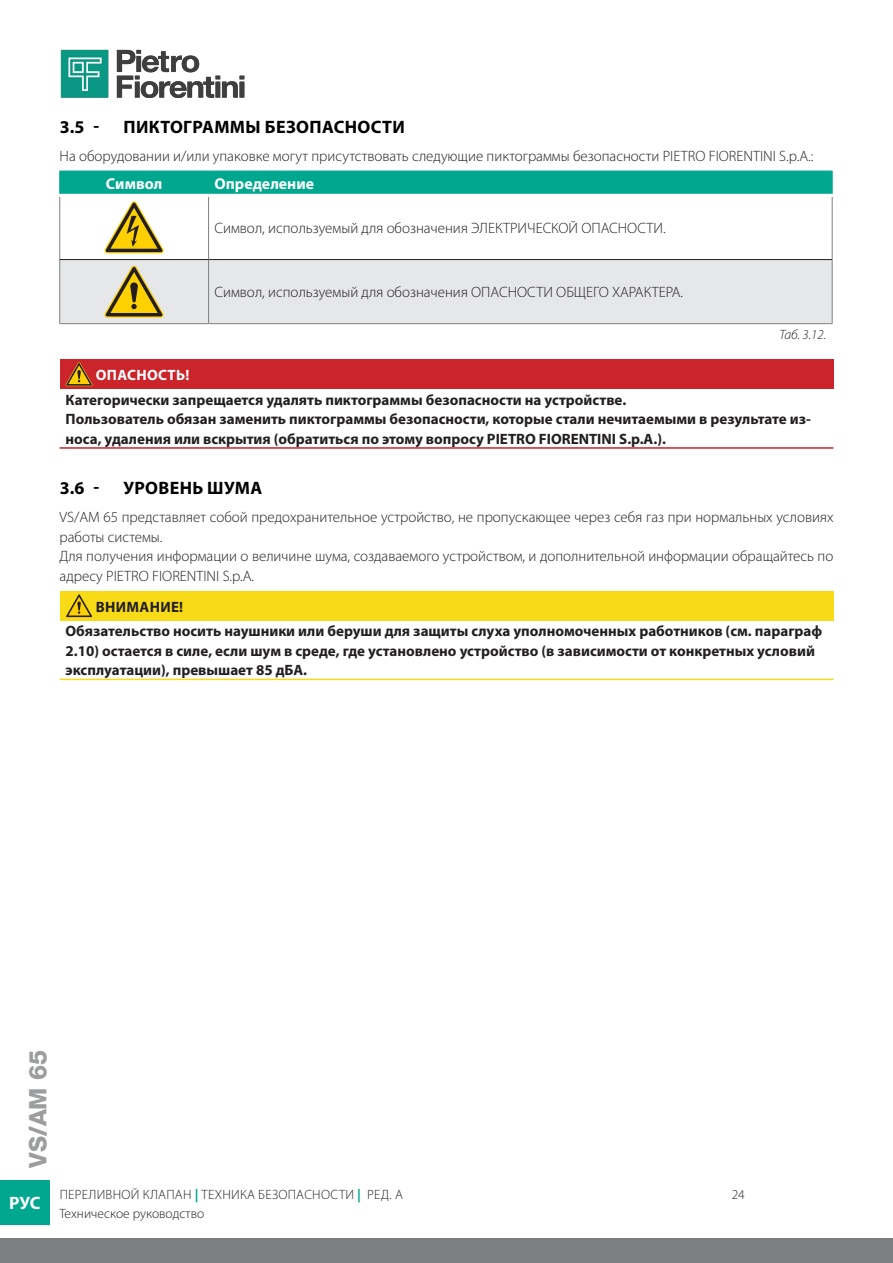
<style>
.page{position:relative;width:893px;height:1263px;background:#fff}
.page>*{position:absolute;margin:0;border:0;box-sizing:border-box;transform-origin:0 0}
.t1{font:800 24px "Helvetica Neue LT Pro";color:#9b9d9e}
.t2{font:700 18px "Myriad Pro";letter-spacing:.02em;color:#000}
.t3{font:700 18px "Myriad Pro";color:#fff}
.Helvetica_Neue_LT_Pro_75_Bold_10_5_Sx_Bi{font:700 15.75px "Myriad Pro";color:#fff}
.Helvetica_Neue_LT_Pro_75_Bold_10_5_Centr{font:700 15.75px "Myriad Pro";color:#fff}
.Corpo_Testo_Helvetica_Neue_LT_Pro_45_Lig{font:300 15px/19.5px "Myriad Pro";color:#231f20}
.Helvetica_Neue_LT_Pro_75_Bold_10_Sx_Nero{font:700 15px/19.5px "Myriad Pro";color:#231f20}
.Helvetica_Neue_LT_Pro_75_Bold_10_Sx_PERI{font:700 15px "Myriad Pro";letter-spacing:.02em;color:#fff}
.Helvetica_Neue_LT_Pro_75_Bold_10_Sx_AVVE{font:700 15px "Myriad Pro";letter-spacing:.02em;color:#231f20}
.t4{font:300 13.5px/18.6px "Myriad Pro";letter-spacing:.02em;color:#231f20}
.t5{font:italic 300 13.5px "Myriad Pro";color:#231f20}
.s1{font-weight:700;color:#00a78f}
</style>
<div class="page">
<img style="left:60px;top:49px;width:185px;height:49px">
<div style="left:0;top:1238px;width:893px;height:25px;background:#7c7f80"></div>
<div style="left:0;top:1180px;width:50px;height:45px;background:#00a78f"></div>
<svg style="left:60px;top:197px;width:772px;height:62px"></svg>
<div style="left:60px;top:260px;width:772px;height:63px;background:#e6e7e9"></div>
<div style="left:59px;top:171px;width:774px;height:24px;background:#00a78f"></div>
<hr style="left:59px;top:197px;width:1px;height:63px;background:#7c7f80">
<hr style="left:208px;top:197px;width:1px;height:62px;background:#7c7f80">
<hr style="left:832px;top:197px;width:1px;height:63px;background:#7c7f80">
<hr style="left:59px;top:260px;width:1px;height:63px;background:#7c7f80">
<hr style="left:208px;top:260px;width:1px;height:63px;background:#7c7f80">
<hr style="left:832px;top:260px;width:1px;height:63px;background:#7c7f80">
<hr style="left:60px;top:323px;width:149px;height:1px;background:#7c7f80">
<hr style="left:209px;top:323px;width:623px;height:1px;background:#7c7f80">
<hr style="left:60px;top:194px;width:149px;height:3px;background:#fff">
<hr style="left:209px;top:194px;width:623px;height:3px;background:#fff">
<hr style="left:60px;top:259px;width:149px;height:1px;background:#231f20">
<hr style="left:209px;top:259px;width:623px;height:1px;background:#231f20">
<svg style="left:104px;top:201px;width:60px;height:52px"></svg>
<svg style="left:104px;top:266px;width:60px;height:52px;background:#c4b46f"></svg>
<div style="left:60px;top:359px;width:773px;height:30px;background:#cb242b"></div>
<hr style="left:60px;top:447px;width:773px;height:2px;background:#cb242b">
<svg style="left:66px;top:362px;width:27px;height:24px"></svg>
<div style="left:60px;top:591px;width:773px;height:30px;background:#f8db16"></div>
<hr style="left:60px;top:679px;width:773px;height:1px;background:#f8db16">
<svg style="left:66px;top:594px;width:27px;height:24px"></svg>
<p class="t2" style="left:60px;top:115px;width:41px">3.5 -</p>
<p class="t2" style="left:123px;top:115px;width:283px">ПИКТОГРАММЫ БЕЗОПАСНОСТИ</p>
<p class="Corpo_Testo_Helvetica_Neue_LT_Pro_45_Lig" style="left:60px;top:146px;width:755px">На оборудовании и/или упаковке могут присутствовать следующие пиктограммы безопасности PIETRO FIORENTINI S.p.A.:</p>
<p class="Helvetica_Neue_LT_Pro_75_Bold_10_5_Centr" style="left:106px;top:173px;width:58px">Символ</p>
<p class="Helvetica_Neue_LT_Pro_75_Bold_10_5_Sx_Bi" style="left:215px;top:173px;width:101px">Определение</p>
<p class="Corpo_Testo_Helvetica_Neue_LT_Pro_45_Lig" style="left:215px;top:218px;width:453px">Символ, используемый для обозначения ЭЛЕКТРИЧЕСКОЙ ОПАСНОСТИ.</p>
<p class="Corpo_Testo_Helvetica_Neue_LT_Pro_45_Lig" style="left:215px;top:282px;width:470px">Символ, используемый для обозначения ОПАСНОСТИ ОБЩЕГО ХАРАКТЕРА.</p>
<p class="t5" style="left:779px;top:327px;width:48px">Таб. 3.12.</p>
<p class="Helvetica_Neue_LT_Pro_75_Bold_10_Sx_PERI" style="left:96px;top:365px;width:95px">ОПАСНОСТЬ!</p>
<p class="Helvetica_Neue_LT_Pro_75_Bold_10_Sx_Nero" style="left:66px;top:389px;width:562px">Категорически запрещается удалять пиктограммы безопасности на устройстве.</p>
<p class="Helvetica_Neue_LT_Pro_75_Bold_10_Sx_Nero" style="left:66px;top:409px;width:747px">Пользователь обязан заменить пиктограммы безопасности, которые стали нечитаемыми в результате из&shy;носа, удаления или вскрытия (обратиться по этому вопросу PIETRO FIORENTINI S.p.A.).</p>
<p class="t2" style="left:60px;top:476px;width:41px">3.6 -</p>
<p class="t2" style="left:123px;top:476px;width:140px">УРОВЕНЬ ШУМА</p>
<p class="Corpo_Testo_Helvetica_Neue_LT_Pro_45_Lig" style="left:60px;top:507px;width:775px">VS/AM 65 представляет собой предохранительное устройство, не пропускающее через себя газ при нормальных условиях работы системы.</p>
<p class="Corpo_Testo_Helvetica_Neue_LT_Pro_45_Lig" style="left:60px;top:546px;width:775px">Для получения информации о величине шума, создаваемого устройством, и дополнительной информации обращайтесь по адресу PIETRO FIORENTINI S.p.A.</p>
<p class="Helvetica_Neue_LT_Pro_75_Bold_10_Sx_AVVE" style="left:96px;top:597px;width:89px">ВНИМАНИЕ!</p>
<p class="Helvetica_Neue_LT_Pro_75_Bold_10_Sx_Nero" style="left:66px;top:621px;width:758px">Обязательство носить наушники или беруши для защиты слуха уполномоченных работников (см. параграф<br>2.10) остается в силе, если шум в среде, где установлено устройство (в зависимости от конкретных условий эксплуатации), превышает 85 дБА.</p>
<h1 class="t1" style="left:24px;top:1168px;width:120px;rotate:-90deg">VS/AM 65</h1>
<p class="t3" style="left:9px;top:1191px;width:33px">РУС</p>
<p class="t4" style="left:60px;top:1185px;width:345px">ПЕРЕЛИВНОЙ КЛАПАН <span class="s1">|</span> ТЕХНИКА БЕЗОПАСНОСТИ <span class="s1">|</span> РЕД. A<br>Техническое руководство</p>
<p class="t4" style="left:732px;top:1185px;width:15px">24</p>
</div>
